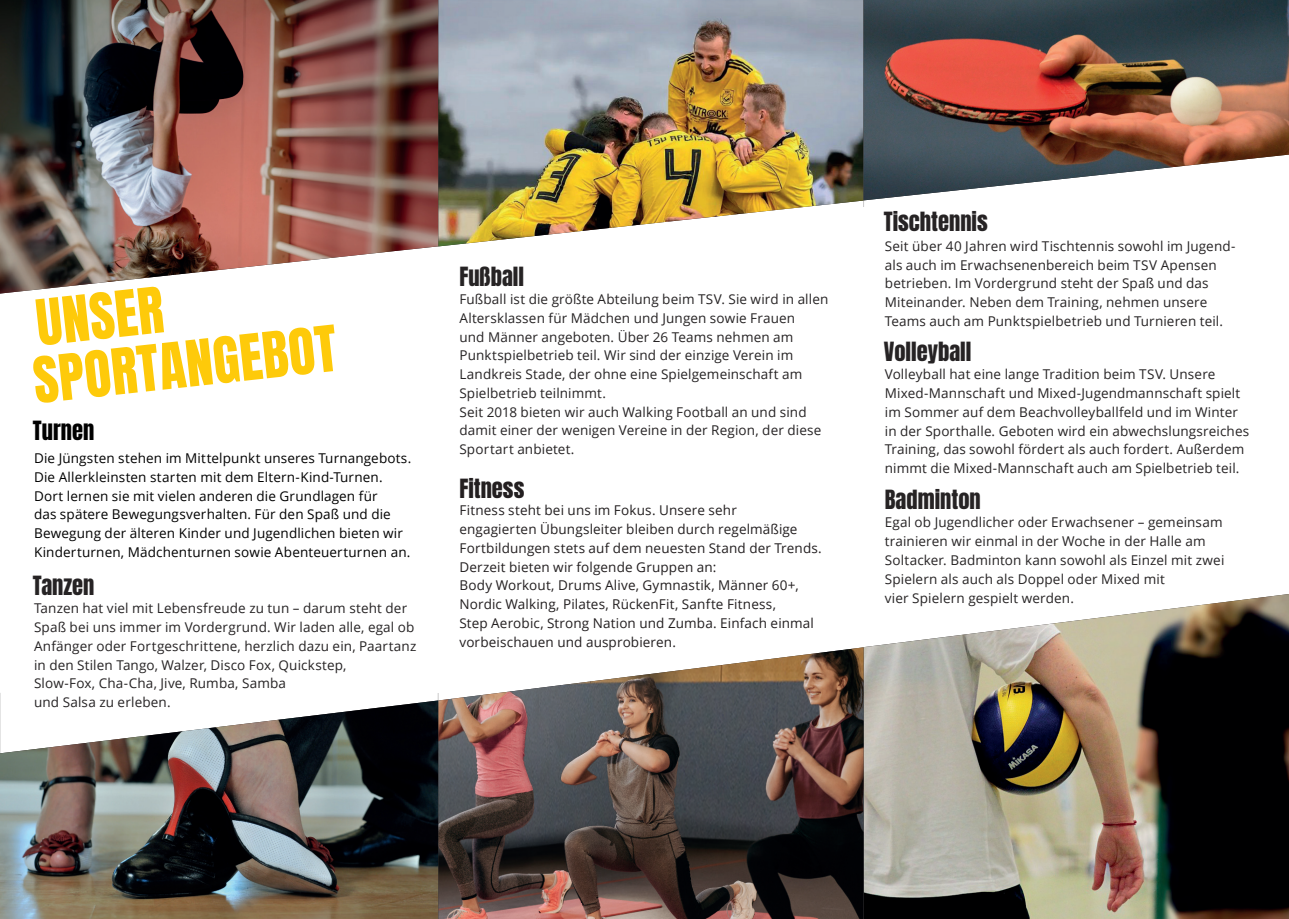
<style>
.page{position:relative;width:1289px;height:919px;background:#fff}
.page>*{position:absolute;margin:0;border:0;box-sizing:border-box;transform-origin:0 0}
.t1{font:54px/56.7px "Anton";color:#feca0a}
.t2{font:22.5px "Anton";color:#262324}
.t3{font:22.5px "Anton";color:#231f20}
.t4{font:22.5px "Anton";color:#000}
.t5{font:13.5px/18.8px "Open Sans";letter-spacing:.01em;color:#262324}
.t6{font:13.5px/18.8px "Open Sans";letter-spacing:.01em;color:#231f20}
.t7{font:13.5px/18.8px "Open Sans";letter-spacing:.01em;color:#000}
</style>
<div class="page">
<img style="left:863px;top:594px;width:425px;height:324px">
<img style="left:438px;top:0;width:283px;height:246px">
<img style="left:721px;top:0;width:142px;height:216px">
<img style="left:863px;top:0;width:425px;height:200px">
<img style="left:438px;top:647px;width:425px;height:271px">
<img style="left:0;top:0;width:438px;height:293px">
<img style="left:0;top:700px;width:438px;height:218px">
<h1 class="t1" style="left:25px;top:300px;width:306px;rotate:-6deg">UNSER<br>SPORTANGEBOT</h1>
<h2 class="t4" style="left:33px;top:419px;width:63px">Turnen</h2>
<p class="t7" style="left:34px;top:448px;width:379px">Die Jüngsten stehen im Mittelpunkt unseres Turnangebots.<br>Die Allerkleinsten starten mit dem Eltern-Kind-Turnen.<br>Dort lernen sie mit vielen anderen die Grundlagen für<br>das spätere Bewegungsverhalten. Für den Spaß und die Bewegung der älteren Kinder und Jugendlichen bieten wir Kinderturnen, Mädchenturnen sowie Abenteuerturnen an.</p>
<h2 class="t2" style="left:33px;top:574px;width:63px">Tanzen</h2>
<p class="t5" style="left:34px;top:598px;width:384px">Tanzen hat viel mit Lebensfreude zu tun – darum steht der Spaß bei uns immer im Vordergrund. Wir laden alle, egal ob Anfänger oder Fortgeschrittene, herzlich dazu ein, Paartanz in den Stilen Tango, Walzer, Disco Fox, Quickstep,<br>Slow-Fox, Cha-Cha, Jive, Rumba, Samba<br>und Salsa zu erleben.</p>
<h2 class="t2" style="left:459px;top:264px;width:66px">Fußball</h2>
<p class="t5" style="left:459px;top:289px;width:370px">Fußball ist die größte Abteilung beim TSV. Sie wird in allen Altersklassen für Mädchen und Jungen sowie Frauen<br>und Männer angeboten. Über 26 Teams nehmen am Punktspielbetrieb teil. Wir sind der einzige Verein im Landkreis Stade, der ohne eine Spielgemeinschaft am Spielbetrieb teilnimmt.<br>Seit 2018 bieten wir auch Walking Football an und sind damit einer der wenigen Vereine in der Region, der diese Sportart anbietet.</p>
<h2 class="t3" style="left:459px;top:477px;width:66px">Fitness</h2>
<p class="t6" style="left:459px;top:500px;width:364px">Fitness steht bei uns im Fokus. Unsere sehr<br>engagierten Übungsleiter bleiben durch regelmäßige Fortbildungen stets auf dem neuesten Stand der Trends.<br>Derzeit bieten wir folgende Gruppen an:<br>Body Workout, Drums Alive, Gymnastik, Männer 60+, Nordic Walking, Pilates, RückenFit, Sanfte Fitness,<br>Step Aerobic, Strong Nation und Zumba. Einfach einmal vorbeischauen und ausprobieren.</p>
<h2 class="t2" style="left:883px;top:209px;width:105px">Tischtennis</h2>
<p class="t5" style="left:884px;top:236px;width:352px">Seit über 40 Jahren wird Tischtennis sowohl im Jugend&shy;als auch im Erwachsenenbereich beim TSV Apensen betrieben. Im Vordergrund steht der Spaß und das Miteinander. Neben dem Training, nehmen unsere Teams auch am Punktspielbetrieb und Turnieren teil.</p>
<h2 class="t2" style="left:883px;top:340px;width:89px">Volleyball</h2>
<p class="t5" style="left:884px;top:365px;width:366px">Volleyball hat eine lange Tradition beim TSV. Unsere Mixed-Mannschaft und Mixed-Jugendmannschaft spielt im Sommer auf dem Beachvolleyballfeld und im Winter in der Sporthalle. Geboten wird ein abwechslungsreiches Training, das sowohl fördert als auch fordert. Außerdem nimmt die Mixed-Mannschaft auch am Spielbetrieb teil.</p>
<h2 class="t2" style="left:884px;top:488px;width:97px">Badminton</h2>
<p class="t5" style="left:884px;top:513px;width:341px">Egal ob Jugendlicher oder Erwachsener – gemeinsam trainieren wir einmal in der Woche in der Halle am Soltacker. Badminton kann sowohl als Einzel mit zwei Spielern als auch als Doppel oder Mixed mit<br>vier Spielern gespielt werden.</p>
</div>
